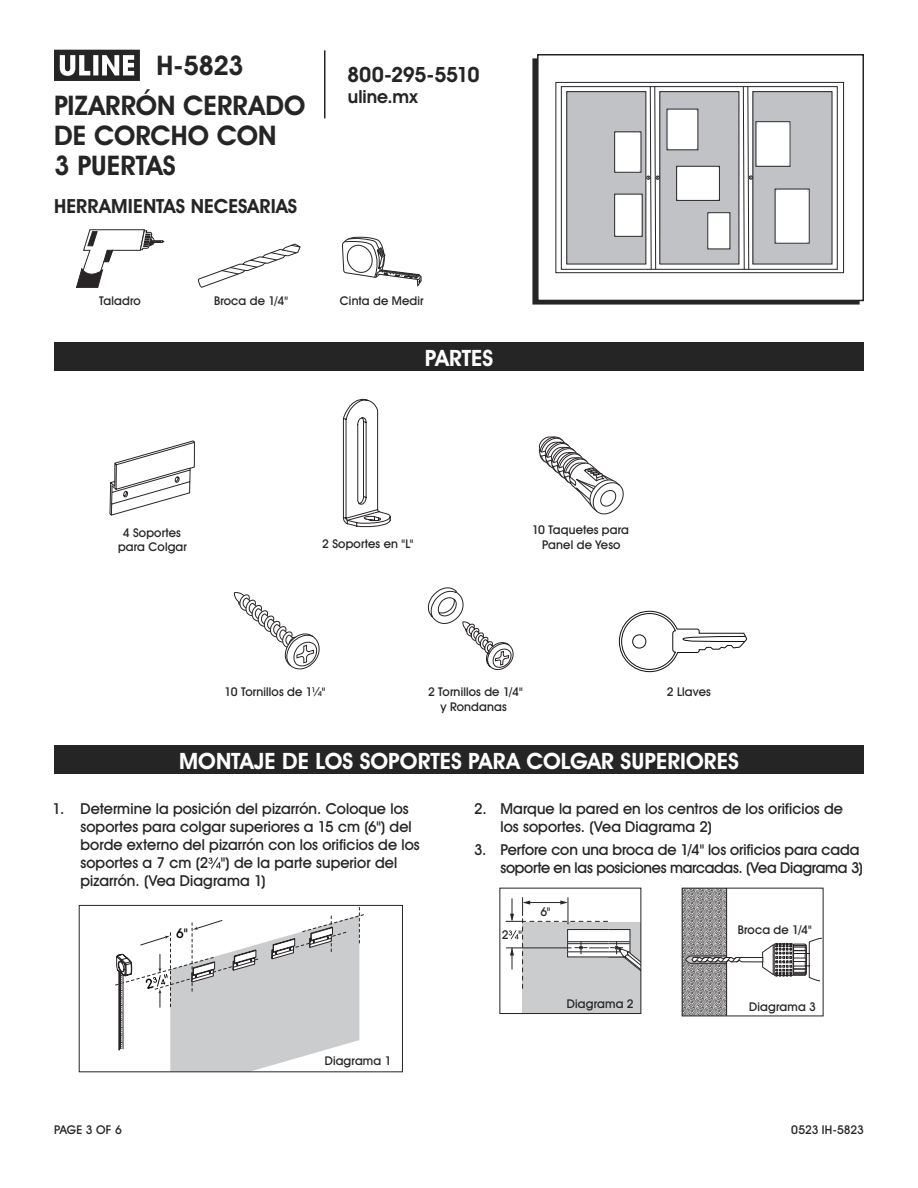
<style>
.page{position:relative;width:918px;height:1188px;background:#fff}
.page>*{position:absolute;margin:0;border:0;box-sizing:border-box;transform-origin:0 0}
.t1{font:700 27px/39.9px "Uline Two Knine";letter-spacing:.005em;color:#252525}
.t2{font:700 22.5px "Uline Two Knine";letter-spacing:.005em;color:#fff}
.t3{font:700 21px "Uline Two Knine";letter-spacing:-.02em;color:#252525}
.t4{font:700 19.5px "Uline Two Knine";letter-spacing:.005em;color:#252525}
.t5{font:700 18px "Uline Two Knine";color:#252525}
.t6{font:15px/18px "Uline Two Knine";letter-spacing:.005em;color:#252525}
.t7{font:15px/18px "Uline Two Knine";letter-spacing:-.015em;color:#252525;text-align:right}
.t8{font:13.5px "Uline Two Knine";color:#000}
.t9{font:12px/14.4px "Uline Two Knine";letter-spacing:.015em;color:#252525;text-align:center}
.t10{font:12px "Uline Two Knine";letter-spacing:-.015em;color:#252525}
</style>
<div class="page">
<hr style="left:324px;top:50px;width:2px;height:68px;background:#252525">
<svg style="left:54px;top:50px;width:86px;height:31px"></svg>
<div style="left:532px;top:58px;width:328px;height:247px;border:2px solid #252525"></div>
<div style="left:538px;top:55px;width:325px;height:245px;background:#fff"></div>
<div style="left:537px;top:54px;width:327px;height:247px;border:2px solid #252525"></div>
<div style="left:556px;top:82px;width:288px;height:191px;border:1px solid #252527"></div>
<svg style="left:566px;top:88px;width:267px;height:177px"></svg>
<div style="left:561px;top:86px;width:277px;height:184px;border:1px solid #252527"></div>
<div style="left:567px;top:92px;width:79px;height:172px;background:#c0c2c6"></div>
<div style="left:660px;top:92px;width:79px;height:172px;background:#c0c2c6"></div>
<div style="left:753px;top:92px;width:79px;height:172px;background:#c0c2c6"></div>
<div style="left:615px;top:132px;width:26px;height:40px;background:#fff"></div>
<div style="left:615px;top:194px;width:27px;height:42px;background:#fff"></div>
<div style="left:667px;top:109px;width:31px;height:41px;background:#fff"></div>
<div style="left:677px;top:166px;width:42px;height:34px;background:#fff"></div>
<div style="left:677px;top:166px;width:43px;height:35px;border:1px solid #252527"></div>
<div style="left:708px;top:213px;width:22px;height:36px;background:#fff"></div>
<div style="left:756px;top:122px;width:34px;height:44px;background:#fff"></div>
<div style="left:775px;top:189px;width:34px;height:54px;background:#fff"></div>
<svg style="left:743px;top:86px;width:15px;height:184px"></svg>
<svg style="left:639px;top:86px;width:20px;height:184px"></svg>
<div style="left:54px;top:342px;width:810px;height:29px;background:#252525"></div>
<svg style="left:76px;top:229px;width:88px;height:59px"></svg>
<svg style="left:198px;top:244px;width:103px;height:44px"></svg>
<svg style="left:342px;top:237px;width:80px;height:50px"></svg>
<svg style="left:234px;top:592px;width:86px;height:78px"></svg>
<svg style="left:109px;top:440px;width:86px;height:76px"></svg>
<svg style="left:619px;top:611px;width:128px;height:61px"></svg>
<svg style="left:343px;top:399px;width:48px;height:128px"></svg>
<svg style="left:427px;top:587px;width:87px;height:83px"></svg>
<svg style="left:539px;top:436px;width:85px;height:78px"></svg>
<div style="left:54px;top:745px;width:810px;height:29px;background:#252525"></div>
<svg style="left:208px;top:857px;width:13px;height:12px"></svg>
<svg style="left:115px;top:907px;width:249px;height:163px"></svg>
<div style="left:79px;top:905px;width:324px;height:167px;border:1px solid #252525"></div>
<div style="left:523px;top:922px;width:118px;height:92px;background:#cbcccd"></div>
<div style="left:500px;top:888px;width:141px;height:126px;border:1px solid #252525"></div>
<svg style="left:684px;top:890px;width:42px;height:124px;background:#989697"></svg>
<hr style="left:726px;top:888px;width:1px;height:127px;background:#292527">
<svg style="left:684px;top:937px;width:138px;height:45px"></svg>
<div style="left:682px;top:888px;width:142px;height:128px;border:1px solid #252525"></div>
<svg style="left:506px;top:898px;width:135px;height:90px"></svg>
<h1 class="t1" style="left:54px;top:45px;width:253px;text-indent:103px">H-5823<br>PIZARRÓN CERRADO</h1>
<h1 class="t1" style="left:54px;top:120px;width:224px;line-height:30px">DE CORCHO CON<br>3 PUERTAS</h1>
<h3 class="t4" style="left:54px;top:194px;width:245px">HERRAMIENTAS NECESARIAS</h3>
<h3 class="t3" style="left:347px;top:62px;width:134px">800-295-5510</h3>
<p class="t5" style="left:348px;top:86px;width:71px">uline.mx</p>
<p class="t9" style="left:99px;top:293px;width:43px">Taladro</p>
<p class="t9" style="left:214px;top:293px;width:76px">Broca de 1/4"</p>
<p class="t9" style="left:340px;top:293px;width:85px">Cinta de Medir</p>
<h2 class="t2" style="left:425px;top:344px;width:70px">PARTES</h2>
<p class="t9" style="left:118px;top:525px;width:70px">4 Soportes para Colgar</p>
<p class="t9" style="left:322px;top:537px;width:93px">2 Soportes en "L"</p>
<p class="t9" style="left:532px;top:523px;width:98px">10 Taquetes para<br>Panel de Yeso</p>
<p class="t9" style="left:225px;top:684px;width:103px">10 Tornillos de 1¼"</p>
<p class="t9" style="left:428px;top:685px;width:96px">2 Tornillos de 1/4" y Rondanas</p>
<p class="t9" style="left:667px;top:684px;width:45px">2 Llaves</p>
<h2 class="t2" style="left:179px;top:747px;width:561px">MONTAJE DE LOS SOPORTES PARA COLGAR SUPERIORES</h2>
<p class="t6" style="left:80px;top:800px;width:341px;text-indent:-28px">1. Determine la posición del pizarrón. Coloque los soportes para colgar superiores a 15 cm (6") del borde externo del pizarrón con los orificios de los soportes a 7 cm (2 ") de la parte superior del pizarrón. (Vea Diagrama 1)</p>
<p class="t6" style="left:501px;top:800px;width:344px;text-indent:-26px">2. Marque la pared en los centros de los orificios de los soportes. (Vea Diagrama 2)</p>
<p class="t7" style="left:474px;top:840px;width:391px">3. Perfore con una broca de 1/4" los orificios para cada soporte en las posiciones marcadas. (Vea Diagrama 3)</p>
<p class="t8" style="left:176px;top:925px;width:13px">6"</p>
<p class="t9" style="left:325px;top:1053px;width:68px">Diagrama 1</p>
<p class="t9" style="left:502px;top:928px;width:22px">2 "</p>
<p class="t9" style="left:540px;top:904px;width:12px">6"</p>
<p class="t9" style="left:738px;top:922px;width:76px">Broca de 1/4"</p>
<p class="t9" style="left:567px;top:996px;width:68px">Diagrama 2</p>
<p class="t9" style="left:749px;top:999px;width:68px">Diagrama 3</p>
<p class="t9" style="left:54px;top:1122px;width:69px">PAGE 3 OF 6</p>
<p class="t10" style="left:791px;top:1122px;width:74px">0523 IH-5823</p>
</div>
